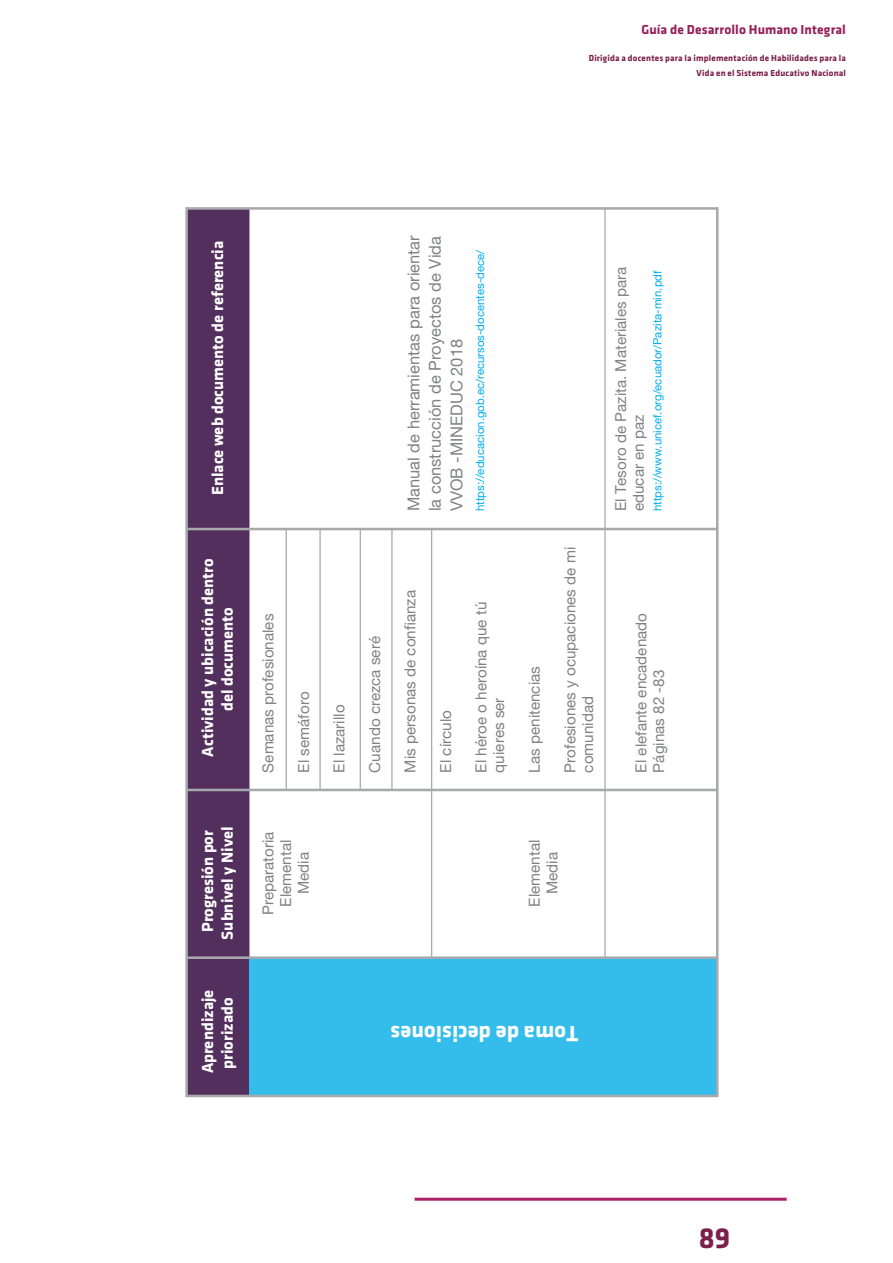
<style>
.page{position:relative;width:893px;height:1263px;background:#fff}
.page>*{position:absolute;margin:0;border:0;box-sizing:border-box;transform-origin:0 0}
.t1{font:700 30px "Klavika";color:#7b204b}
.t2{font:22.8px "Klavika Bold Bold OSF";color:#fff}
.t3{font:16.5px/19.8px "Klavika Bold Bold OSF";color:#fff;text-align:center}
.t4{font:16.5px/21.6px "Helvetica Neue LT Std";color:#808285;text-align:justify}
.t5{font:15.15px/17.7px "Helvetica Neue LT Std";color:#808285}
.t6{font:700 13.5px "Klavika";letter-spacing:.005em;color:#96215a}
.t7{font:11.4px "Helvetica Neue LT Std";color:#00aeef}
.t8{font:700 9px/15px "Klavika";letter-spacing:.02em;color:#7b204b;text-align:right}
</style>
<div class="page">
<hr style="left:415px;top:1198px;width:372px;height:3px;background:#ad2167">
<div style="left:189px;top:211px;width:60px;height:882px;background:#532f5d"></div>
<div style="left:249px;top:958px;width:468px;height:138px;background:#34bdeb"></div>
<hr style="left:187px;top:956px;width:530px;height:3px;background:#a8a9ad">
<hr style="left:187px;top:789px;width:530px;height:2px;background:#a8a9ad">
<hr style="left:187px;top:528px;width:530px;height:2px;background:#a8a9ad">
<hr style="left:286px;top:529px;width:1px;height:260px;background:#a8a9ad">
<hr style="left:319px;top:529px;width:2px;height:260px;background:#a8a9ad">
<hr style="left:360px;top:529px;width:1px;height:260px;background:#a8a9ad">
<hr style="left:391px;top:529px;width:2px;height:260px;background:#a8a9ad">
<hr style="left:431px;top:529px;width:1px;height:429px;background:#a8a9ad">
<div style="left:185px;top:207px;width:533px;height:890px;border:3px solid #a8a9ad"></div>
<hr style="left:604px;top:209px;width:2px;height:749px;background:#a8a9ad">
<p class="t6" style="left:642px;top:22px;width:206px">Guía de Desarrollo Humano Integral</p>
<p class="t8" style="left:589px;top:50px;width:259px">Dirigida a docentes para la implementación de Habilidades para la<br>Vida en el Sistema Educativo Nacional</p>
<p class="t3" style="left:208px;top:495px;width:256px;rotate:-90deg">Enlace web documento de referencia</p>
<p class="t3" style="left:198px;top:756px;width:200px;rotate:-90deg">Actividad y ubicación dentro del documento</p>
<p class="t3" style="left:198px;top:939px;width:115px;rotate:-90deg">Progresión por<br>Subnivel y Nivel</p>
<p class="t3" style="left:198px;top:1073px;width:85px;text-align:left;rotate:-90deg">Aprendizaje priorizado</p>
<p class="t5" style="left:259px;top:772px;width:160px;rotate:-90deg">Semanas profesionales</p>
<p class="t5" style="left:295px;top:772px;width:82px;rotate:-90deg">El semáforo</p>
<p class="t5" style="left:330px;top:772px;width:69px;rotate:-90deg">El lazarillo</p>
<p class="t5" style="left:366px;top:772px;width:138px;rotate:-90deg">Cuando crezca seré</p>
<p class="t4" style="left:402px;top:511px;width:278px;rotate:-90deg">Manual de herramientas para orientar la construcción de Proyectos de Vida VVOB -MINEDUC 2018</p>
<p class="t7" style="left:473px;top:511px;width:263px;rotate:-90deg">https://educacion.gob.ec/recursos-docentes-dece/</p>
<p class="t5" style="left:401px;top:772px;width:184px;rotate:-90deg">Mis personas de con anza</p>
<p class="t5" style="left:437px;top:772px;width:64px;rotate:-90deg">El círculo</p>
<p class="t5" style="left:472px;top:772px;width:172px;rotate:-90deg">El héroe o heroína que tú quieres ser</p>
<p class="t5" style="left:525px;top:772px;width:108px;rotate:-90deg">Las penitencias</p>
<p class="t5" style="left:561px;top:772px;width:227px;rotate:-90deg">Profesiones y ocupaciones de mi comunidad</p>
<p class="t5" style="left:612px;top:511px;width:246px;rotate:-90deg">El Tesoro de Pazita. Materiales para educar en paz</p>
<p class="t7" style="left:651px;top:511px;width:242px;rotate:-90deg">https://www.unicef.org/ecuador/Pazita-min.pdf</p>
<p class="t5" style="left:632px;top:772px;width:161px;rotate:-90deg">El elefante encadenado<br>Páginas 82 -83</p>
<p class="t5" style="left:259px;top:915px;width:85px;text-align:center;rotate:-90deg">Preparatoria<br>Elemental<br>Media</p>
<p class="t5" style="left:525px;top:907px;width:68px;text-align:center;rotate:-90deg">Elemental<br>Media</p>
<p class="t2" style="left:578px;top:1046px;width:189px;rotate:-180deg">Toma de decisiones</p>
<h1 class="t1" style="left:699px;top:1222px;width:33px">89</h1>
</div>
